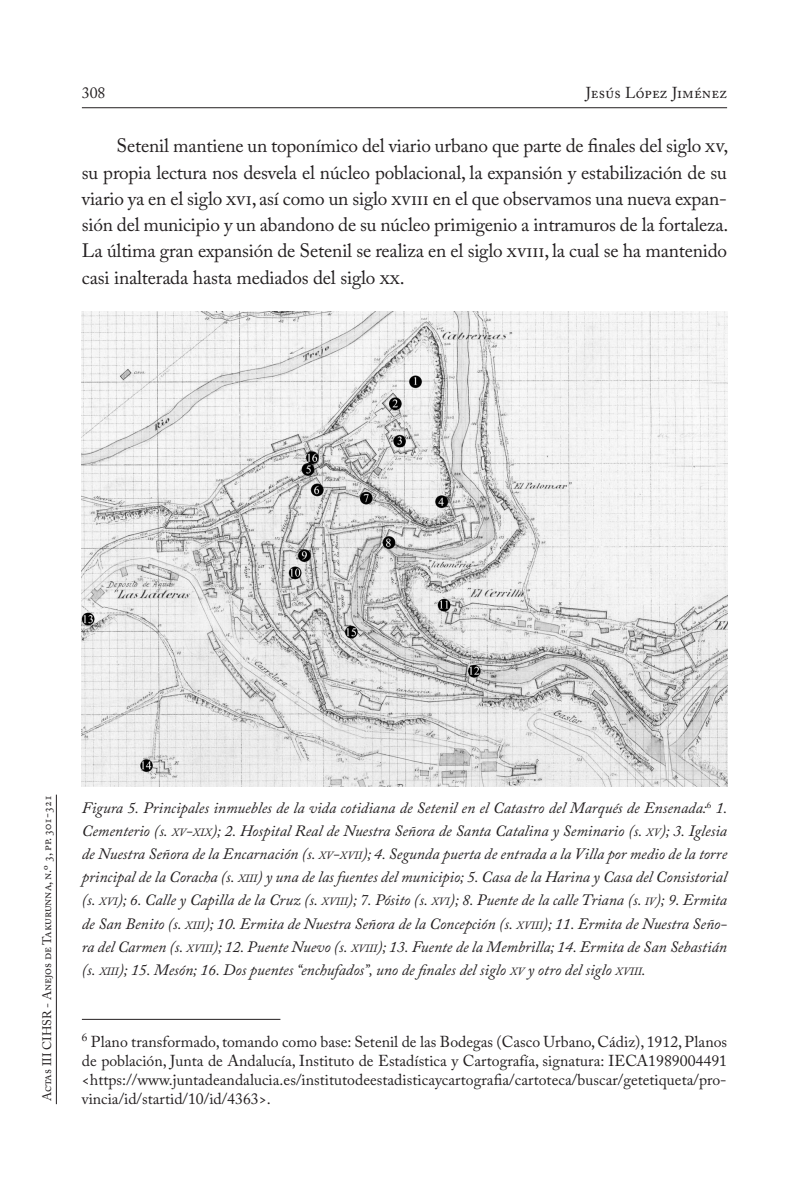
<style>
.page{position:relative;width:809px;height:1191px;background:#fff}
.page>*{position:absolute;margin:0;border:0;box-sizing:border-box;transform-origin:0 0}
.t1{font:19.25px/26.2px "Adobe Caslon Pro";letter-spacing:-.005em;color:#231f20;text-align:justify}
.t2{font:italic 15.75px/23.1px "Adobe Caslon Pro";color:#231f20;text-align:justify}
.t3{font:15.75px/18.9px "Adobe Caslon Pro";color:#231f20;text-align:justify}
.t4{font:12.25px "Adobe Caslon Pro";letter-spacing:-.01em;color:#231f20}
.s1{font-size:11.03px}
.s2{font-style:inherit}
</style>
<div class="page">
<hr style="left:82px;top:107px;width:645px;height:1px;background:#231f20">
<hr style="left:56px;top:794px;width:1px;height:310px;background:#231f20">
<hr style="left:82px;top:1019px;width:198px;height:1px;background:#231f20">
<img style="left:82px;top:311px;width:645px;height:475px">
<p class="t3" style="left:82px;top:83px;width:25px">308</p>
<p class="t3" style="left:585px;top:83px;width:143px">Jesús López Jiménez</p>
<p class="t1" style="left:82px;top:132px;width:648px;text-indent:35px">Setenil mantiene un toponímico del viario urbano que parte de finales del siglo xv, su propia lectura nos desvela el núcleo poblacional, la expansión y estabilización de su viario ya en el siglo xvi, así como un siglo xviii en el que observamos una nueva expan&shy;sión del municipio y un abandono de su núcleo primigenio a intramuros de la fortaleza.<br>La última gran expansión de Setenil se realiza en el siglo xviii, la cual se ha mantenido casi inalterada hasta mediados del siglo xx.<sup>6</sup></p>
<p class="t4" style="left:40px;top:1101px;width:308px;rotate:-90deg">Actas III CIHSR - Anejos de Takurunna, n.º 3, pp. 301-321</p>
<p class="t2" style="left:82px;top:796px;width:647px">Figura 5. Principales inmuebles de la vida cotidiana de Setenil en el Catastro del Marqués de Ensenada:<sup>6</sup> 1.<br>Cementerio (s. <span class="s1">XV</span><span class="s2">-</span><span class="s1">XIX</span>); 2. Hospital Real de Nuestra Señora de Santa Catalina y Seminario (s. <span class="s1">XV</span>); 3. Iglesia de Nuestra Señora de la Encarnación (s. <span class="s1">XV</span><span class="s2">-</span><span class="s1">XVII</span>); 4. Segunda puerta de entrada a la Villa por medio de la torre principal de la Coracha (s. <span class="s1">XIII</span>) y una de las fuentes del municipio; 5. Casa de la Harina y Casa del Consistorial (s. <span class="s1">XVI</span>); 6. Calle y Capilla de la Cruz (s. <span class="s1">XVIII</span>); 7. Pósito (s. <span class="s1">XVI</span>); 8. Puente de la calle Triana (s. <span class="s1">IV</span>); 9. Ermita de San Benito (s. <span class="s1">XIII</span>); 10. Ermita de Nuestra Señora de la Concepción (s. <span class="s1">XVIII</span>); 11. Ermita de Nuestra Seño&shy;ra del Carmen (s. <span class="s1">XVIII</span>); 12. Puente Nuevo (s. <span class="s1">XVIII</span>); 13. Fuente de la Membrilla; 14. Ermita de San Sebastián (s. <span class="s1">XIII</span>); 15. Mesón; 16. Dos puentes “enchufados”, uno de finales del siglo <span class="s1">XV</span> y otro del siglo <span class="s1">XVIII</span>.</p>
<p class="t3" style="left:82px;top:1032px;width:646px"><sup>6</sup> Plano transformado, tomando como base: Setenil de las Bodegas (Casco Urbano, Cádiz), 1912, Planos de población, Junta de Andalucía, Instituto de Estadística y Cartografía, signatura: IECA1989004491 &lt;https://www.juntadeandalucia.es/institutodeestadisticaycartografia/cartoteca/buscar/getetiqueta/pro&shy;vincia/id/startid/10/id/4363&gt;.</p>
</div>
